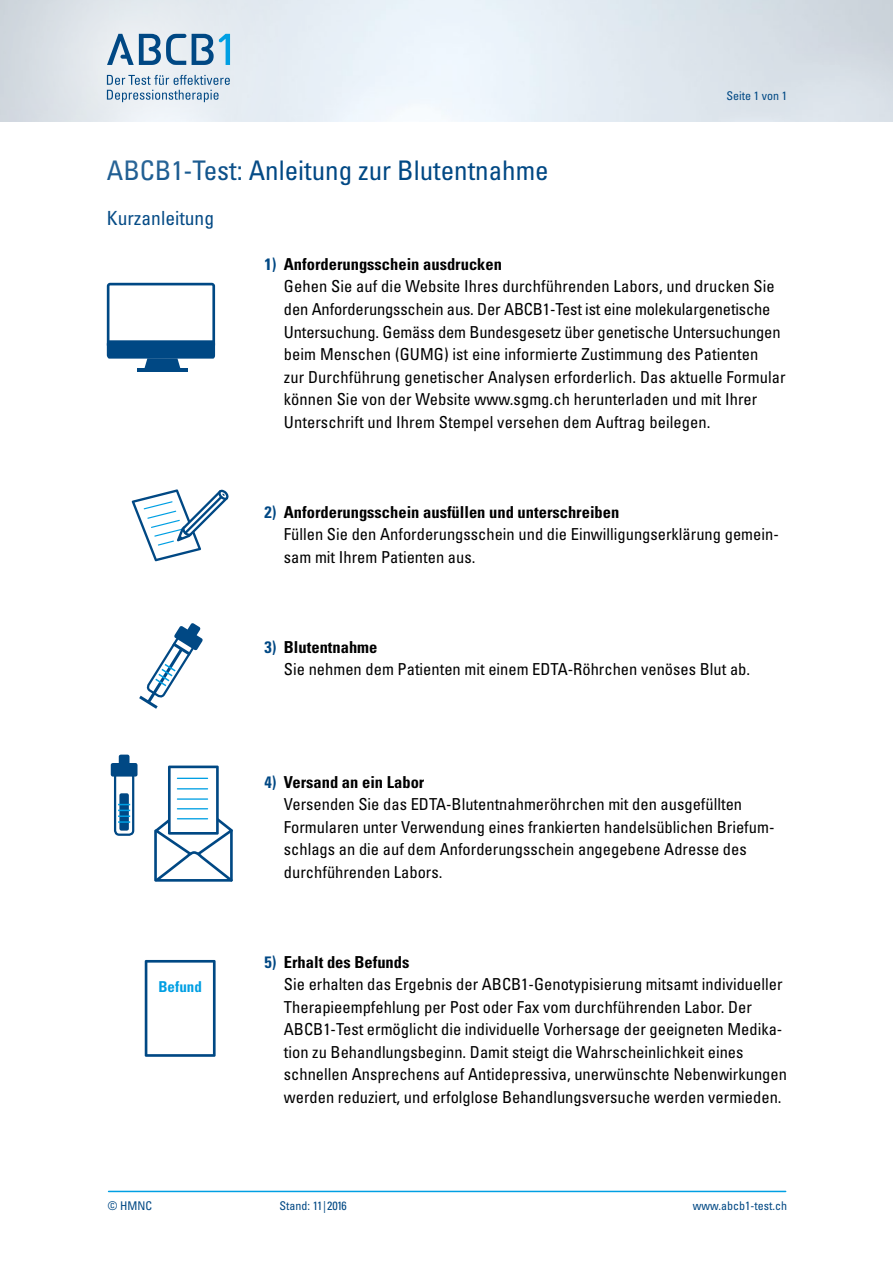
<style>
.page{position:relative;width:893px;height:1263px;background:#fff}
.page>*{position:absolute;margin:0;border:0;box-sizing:border-box;transform-origin:0 0}
.t1{font:condensed 27px "Univers";color:#004884}
.t2{font:condensed 19.5px "Univers";color:#004884}
.t3{font:condensed 16.5px/22.5px "Univers";color:#000}
.t4{font:700 condensed 15px "Univers";color:#009fe3}
.t5{font:condensed 12px "Univers";color:#004884}
.s1{font-weight:700;color:#004884}
.s2{font-weight:700}
</style>
<div class="page">
<svg style="left:0;top:0;width:331px;height:122px;background:#e0e7ed"></svg>
<svg style="left:107px;top:283px;width:108px;height:85px"></svg>
<hr style="left:137px;top:368px;width:51px;height:4px;background:#004884">
<svg style="left:132px;top:489px;width:97px;height:72px"></svg>
<hr style="left:109px;top:1191px;width:677px;height:1px;background:#009fe3">
<svg style="left:107px;top:34px;width:79px;height:31px;background:#91afc8"></svg>
<svg style="left:192px;top:34px;width:38px;height:31px"></svg>
<svg style="left:107px;top:75px;width:123px;height:27px;background:#baccdc"></svg>
<hr style="left:154px;top:829px;width:3px;height:52px;background:#004884">
<svg style="left:155px;top:765px;width:78px;height:117px"></svg>
<hr style="left:177px;top:788px;width:31px;height:1px;background:#009fe3">
<hr style="left:177px;top:778px;width:31px;height:1px;background:#009fe3">
<hr style="left:177px;top:798px;width:31px;height:2px;background:#009fe3">
<hr style="left:177px;top:808px;width:31px;height:1px;background:#009fe3">
<hr style="left:177px;top:818px;width:31px;height:1px;background:#009fe3">
<svg style="left:145px;top:960px;width:71px;height:97px"></svg>
<svg style="left:139px;top:623px;width:64px;height:86px"></svg>
<div style="left:119px;top:793px;width:10px;height:38px;background:#004884;border-radius:2px"></div>
<div style="left:111px;top:763px;width:27px;height:13px;background:#004884;border-radius:2px"></div>
<div style="left:114px;top:772px;width:20px;height:64px;border:2px solid #004884;border-radius:4px"></div>
<div style="left:119px;top:755px;width:11px;height:17px;background:#004884;border-radius:2px"></div>
<svg style="left:118px;top:804px;width:12px;height:19px"></svg>
<p class="t5" style="left:726px;top:88px;width:62px">Seite 1 von 1</p>
<h1 class="t1" style="left:107px;top:153px;width:443px">ABCB1-Test: Anleitung zur Blutentnahme</h1>
<p class="t2" style="left:107px;top:206px;width:109px">Kurzanleitung</p>
<p class="t3" style="left:284px;top:253px;width:503px;text-indent:-20px"><span class="s1">1)</span> <span class="s2">Anforderungsschein ausdrucken<br></span>Gehen Sie auf die Website Ihres durchführenden Labors, und drucken Sie den Anforderungsschein aus. Der ABCB1-Test ist eine molekulargenetische Untersuchung. Gemäss dem Bundesgesetz über genetische Untersuchungen beim Menschen (GUMG) ist eine informierte Zustimmung des Patienten<br>zur Durchführung genetischer Analysen erforderlich. Das aktuelle Formular können Sie von der Website www.sgmg.ch herunterladen und mit Ihrer Unterschrift und Ihrem Stempel versehen dem Auftrag beilegen.</p>
<p class="t3" style="left:284px;top:500px;width:496px;text-indent:-20px"><span class="s1">2)</span> <span class="s2">Anforderungsschein ausfüllen und unterschreiben<br></span>Füllen Sie den Anforderungsschein und die Einwilligungserklärung gemein&shy;sam mit Ihrem Patienten aus.</p>
<p class="t3" style="left:284px;top:635px;width:468px;text-indent:-20px"><span class="s1">3)</span> <span class="s2">Blutentnahme<br></span>Sie nehmen dem Patienten mit einem EDTA-Röhrchen venöses Blut ab.</p>
<p class="t4" style="left:158px;top:977px;width:45px">Befund</p>
<p class="t5" style="left:108px;top:1198px;width:46px">© HMNC</p>
<p class="t3" style="left:284px;top:770px;width:492px;text-indent:-20px"><span class="s1">4)</span> <span class="s2">Versand an ein Labor<br></span>Versenden Sie das EDTA-Blutentnahmeröhrchen mit den ausgefüllten Formularen unter Verwendung eines frankierten handelsüblichen Briefum&shy;schlags an die auf dem Anforderungsschein angegebene Adresse des durchführenden Labors.</p>
<p class="t3" style="left:284px;top:950px;width:505px;text-indent:-20px"><span class="s1">5)</span> <span class="s2">Erhalt des Befunds<br></span>Sie erhalten das Ergebnis der ABCB1-Genotypisierung mitsamt individueller Therapieempfehlung per Post oder Fax vom durchführenden Labor. Der ABCB1-Test ermöglicht die individuelle Vorhersage der geeigneten Medika&shy;tion zu Behandlungsbeginn. Damit steigt die Wahrscheinlichkeit eines schnellen Ansprechens auf Antidepressiva, unerwünschte Nebenwirkungen werden reduziert, und erfolglose Behandlungsversuche werden vermieden.</p>
<p class="t5" style="left:280px;top:1198px;width:69px">Stand: 11|2016</p>
<p class="t5" style="left:693px;top:1198px;width:96px">www.abcb1-test.ch</p>
</div>
